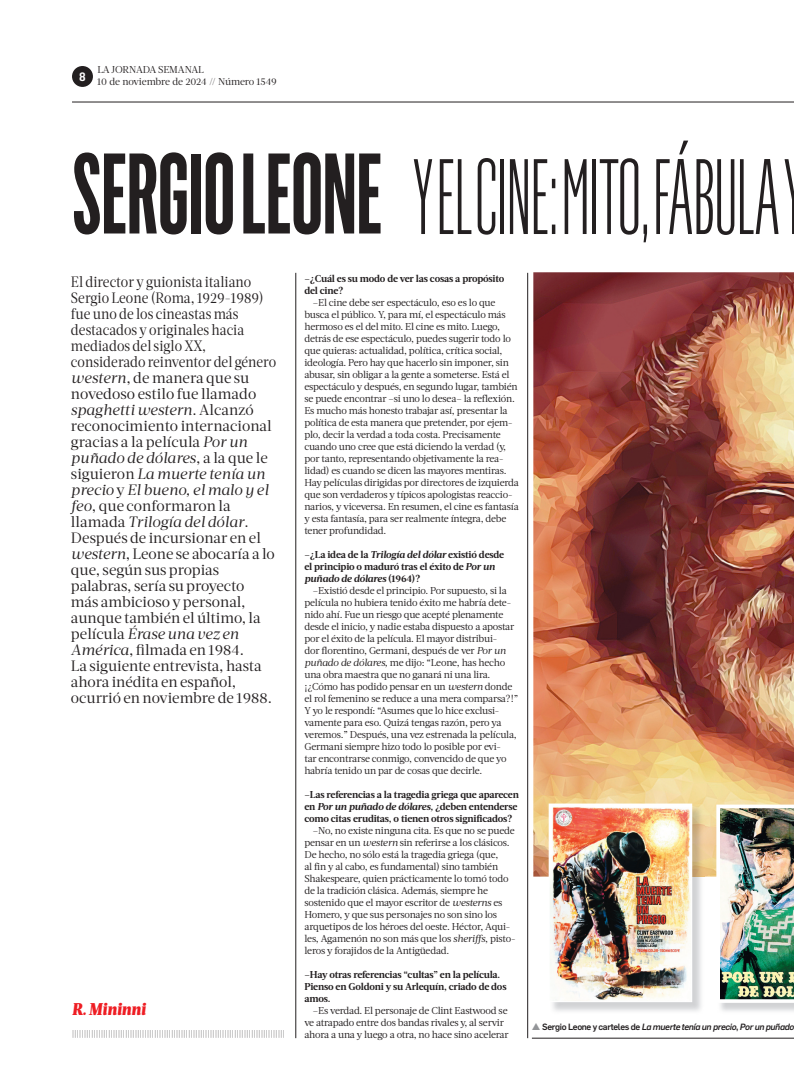
<style>
.page{position:relative;width:794px;height:1083px;background:#fff}
.page>*{position:absolute;margin:0;border:0;box-sizing:border-box;transform-origin:0 0}
.t1{font:300 105px "Flama Ultracond";letter-spacing:-.015em;color:#231f20;scale:.9 1}
.t2{font:italic 900 17px "Acta";color:#ee1d23;scale:.9 1}
.t3{font:15px/16px "Acta Deck";color:#231f20;scale:.9 1}
.t4{font:600 11.9px "Flama Semicond";color:#fff}
.t5{font:10px/12px "Acta";letter-spacing:-.02em;color:#231f20}
.t6{font:700 10px/12px "Acta";letter-spacing:-.02em;color:#231f20}
.t7{font:10px/12px "Acta Deck";letter-spacing:-.01em;color:#231f20}
.t8{font:italic 500 8.9px "Flama";letter-spacing:-.04em;color:#231f20}
.t9{font:300 8.5px "Acta";color:#231f20}
.s1{font-weight:600;font-size:112.2px}
.s2{font-style:italic}
.s3{color:#939598}
.s4{font-style:normal}
</style>
<div class="page">
<hr style="left:72px;top:102px;width:722px;height:1px;background:#231f20">
<div style="left:72px;top:66px;width:21px;height:21px;background:#231f20;border-radius:50%"></div>
<hr style="left:527px;top:273px;width:1px;height:765px;background:#231f20">
<hr style="left:296px;top:273px;width:1px;height:765px;background:#231f20">
<hr style="left:532px;top:1038px;width:262px;height:1px;background:#231f20">
<img style="left:533px;top:272px;width:261px;height:604px">
<img style="left:552px;top:805px;width:152px;height:207px">
<img style="left:550px;top:805px;width:140px;height:195px">
<div style="left:548px;top:803px;width:144px;height:199px;border:1px solid #fff"></div>
<img style="left:716px;top:804px;width:78px;height:199px">
<p class="t4" style="left:79px;top:72px;width:8px">8</p>
<p class="t7" style="left:97px;top:65px;width:181px">LA JORNADA SEMANAL<br>10 de noviembre de 2024 // Número 1549</p>
<h1 class="t1" style="left:72px;top:159px;width:815px"><span class="s1">SERGIO LEONE</span> Y EL CINE: MITO, FÁBULA Y</h1>
<p class="t3" style="left:71px;top:275px;width:229px">El director y guionista italiano<br>Sergio Leone (Roma, 1929-1989) fue uno de los cineastas más destacados y originales hacia mediados del siglo XX, considerado reinventor del género <span class="s2">western</span>, de manera que su novedoso estilo fue llamado <span class="s2">spaghetti western</span>. Alcanzó reconocimiento internacional gracias a la película <span class="s2">Por un puñado de dólares</span>, a la que le siguieron <span class="s2">La muerte tenía un precio</span> y <span class="s2">El bueno, el malo y el feo</span>, que conformaron la llamada <span class="s2">Trilogía del dólar</span>.<br>Después de incursionar en el <span class="s2">western</span>, Leone se abocaría a lo que, según sus propias palabras, sería su proyecto<br>más ambicioso y personal, aunque también el último, la película <span class="s2">Érase una vez en<br>América</span>, filmada en 1984.<br>La siguiente entrevista, hasta ahora inédita en español, ocurrió en noviembre de 1988.</p>
<p class="t6" style="left:304px;top:273px;width:201px">‒¿Cuál es su modo de ver las cosas a propósito del cine?</p>
<p class="t5" style="left:304px;top:297px;width:216px;text-indent:9px">‒El cine debe ser espectáculo, eso es lo que busca el público. Y, para mí, el espectáculo más hermoso es el del mito. El cine es mito. Luego, detrás de ese espectáculo, puedes sugerir todo lo que quieras: actualidad, política, crítica social, ideología. Pero hay que hacerlo sin imponer, sin abusar, sin obligar a la gente a someterse. Está el espectáculo y después, en segundo lugar, también se puede encontrar ‒si uno lo desea‒ la reflexión.<br>Es mucho más honesto trabajar así, presentar la política de esta manera que pretender, por ejem&shy;plo, decir la verdad a toda costa. Precisamente cuando uno cree que está diciendo la verdad (y, por tanto, representando objetivamente la rea&shy;lidad) es cuando se dicen las mayores mentiras.<br>Hay películas dirigidas por directores de izquierda que son verdaderos y típicos apologistas reaccio&shy;narios, y viceversa. En resumen, el cine es fantasía y esta fantasía, para ser realmente íntegra, debe tener profundidad.</p>
<p class="t6" style="left:304px;top:549px;width:201px">‒¿La idea de la <span class="s2">Trilogía del dólar</span> existió desde el principio o maduró tras el éxito de <span class="s2">Por un puñado de dólares</span> (1964)?</p>
<p class="t5" style="left:304px;top:585px;width:215px;text-indent:9px">‒Existió desde el principio. Por supuesto, si la película no hubiera tenido éxito me habría dete&shy;nido ahí. Fue un riesgo que acepté plenamente desde el inicio, y nadie estaba dispuesto a apostar por el éxito de la película. El mayor distribui-<br>dor florentino, Germani, después de ver <span class="s2">Por un puñado de dólares,</span> me dijo: “Leone, has hecho una obra maestra que no ganará ni una lira. ¡¿Cómo has podido pensar en un <span class="s2">western</span> donde el rol femenino se reduce a una mera comparsa?!” Y yo le respondí: “Asumes que lo hice exclusi&shy;vamente para eso. Quizá tengas razón, pero ya veremos.” Después, una vez estrenada la película, Germani siempre hizo todo lo posible por evi-<br>tar encontrarse conmigo, convencido de que yo habría tenido un par de cosas que decirle.</p>
<p class="t6" style="left:304px;top:789px;width:216px">‒Las referencias a la tragedia griega que aparecen en <span class="s2">Por un puñado de dólares,</span> ¿deben entenderse como citas eruditas, o tienen otros significados?</p>
<p class="t5" style="left:304px;top:825px;width:212px;text-indent:9px">‒No, no existe ninguna cita. Es que no se puede pensar en un <span class="s2">western</span> sin referirse a los clásicos.<br>De hecho, no sólo está la tragedia griega (que,<br>al fin y al cabo, es fundamental) sino también Shakespeare, quien prácticamente lo tomó todo de la tradición clásica. Además, siempre he sostenido que el mayor escritor de <span class="s2">westerns</span> es Homero, y que sus personajes no son sino los arquetipos de los héroes del oeste. Héctor, Aqui&shy;les, Agamenón no son más que los <span class="s2">sheriffs</span>, pisto&shy;leros y forajidos de la Antigüedad.</p>
<p class="t6" style="left:304px;top:969px;width:204px">‒Hay otras referencias “cultas” en la película.<br>Pienso en Goldoni y su Arlequín, criado de dos amos.</p>
<p class="t5" style="left:304px;top:1005px;width:206px;text-indent:9px">‒Es verdad. El personaje de Clint Eastwood se ve atrapado entre dos bandas rivales y, al servir ahora a una y luego a otra, no hace sino acelerar</p>
<h2 class="t2" style="left:72px;top:1002px;width:83px">R. Mininni</h2>
<p class="t9" style="left:72px;top:1031px;width:214px">||||||||||||||||||||||||||||||||||||||||||||||||||||||||||||||||||||||||||||||||||||||||</p>
<p class="t8" style="left:532px;top:1023px;width:264px"><span class="s3">▲</span> <span class="s4">Sergio Leone y carteles de</span> La muerte tenía un precio<span class="s4">,</span> Por un puñado</p>
</div>
